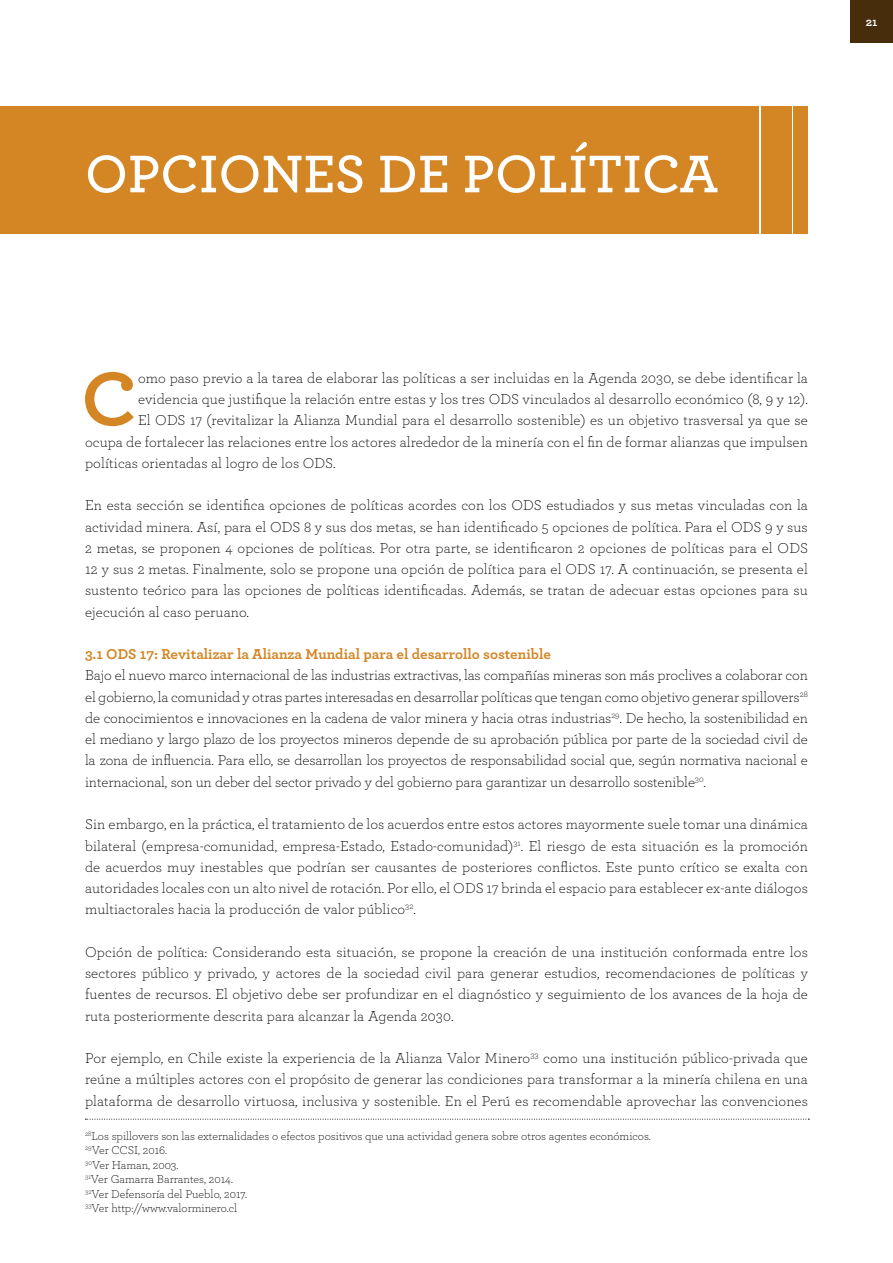
<style>
.page{position:relative;width:893px;height:1263px;background:#fff}
.page>*{position:absolute;margin:0;border:0;box-sizing:border-box;transform-origin:0 0}
.t1{font:700 79.65px "Archer";color:#d48625}
.t2{font:600 55.5px "Archer";color:#fff}
.t3{font:300 15px/21.3px "Archer";letter-spacing:.01em;color:#000;text-align:justify}
.t4{font:700 15px "Archer";color:#d48625}
.t5{font:300 12px/14.4px "Archer";color:#000}
.t6{font:700 12px "Archer";color:#fff}
</style>
<div class="page">
<div style="left:850px;top:0;width:43px;height:43px;background:#472d0c"></div>
<svg style="left:85px;top:1119px;width:724px;height:1px"></svg>
<div style="left:0;top:106px;width:758px;height:128px;background:#d48625"></div>
<div style="left:760px;top:106px;width:31px;height:128px;background:#d48625"></div>
<div style="left:793px;top:106px;width:15px;height:128px;background:#d48625"></div>
<h2 class="t2" style="left:85px;top:132px;width:635px">OPCIONES DE POLÍTICA</h2>
<p class="t6" style="left:866px;top:13px;width:13px">21</p>
<h1 class="t1" style="left:81px;top:336px;width:57px">C</h1>
<p class="t3" style="left:138px;top:366px;width:671px">omo paso previo a la tarea de elaborar las políticas a ser incluidas en la Agenda 2030, se debe identificar la</p>
<p class="t3" style="left:138px;top:388px;width:671px">evidencia que justifique la relación entre estas y los tres ODS vinculados al desarrollo económico (8, 9 y 12).</p>
<p class="t3" style="left:138px;top:409px;width:671px">El ODS 17 (revitalizar la Alianza Mundial para el desarrollo sostenible) es un objetivo trasversal ya que se</p>
<p class="t3" style="left:85px;top:430px;width:724px">ocupa de fortalecer las relaciones entre los actores alrededor de la minería con el fin de formar alianzas que impulsen</p>
<p class="t3" style="left:85px;top:451px;width:252px">políticas orientadas al logro de los ODS.</p>
<p class="t3" style="left:85px;top:494px;width:724px">En esta sección se identifica opciones de políticas acordes con los ODS estudiados y sus metas vinculadas con la actividad minera. Así, para el ODS 8 y sus dos metas, se han identificado 5 opciones de política. Para el ODS 9 y sus 2 metas, se proponen 4 opciones de políticas. Por otra parte, se identificaron 2 opciones de políticas para el ODS 12 y sus 2 metas. Finalmente, solo se propone una opción de política para el ODS 17. A continuación, se presenta el sustento teórico para las opciones de políticas identificadas. Además, se tratan de adecuar estas opciones para su ejecución al caso peruano.</p>
<p class="t4" style="left:85px;top:642px;width:467px">3.1 ODS 17: Revitalizar la Alianza Mundial para el desarrollo sostenible</p>
<p class="t3" style="left:85px;top:664px;width:724px">Bajo el nuevo marco internacional de las industrias extractivas, las compañías mineras son más proclives a colaborar con el gobierno, la comunidad y otras partes interesadas en desarrollar políticas que tengan como objetivo generar spillovers<sup>28 </sup>de conocimientos e innovaciones en la cadena de valor minera y hacia otras industrias<sup>29</sup>. De hecho, la sostenibilidad en el mediano y largo plazo de los proyectos mineros depende de su aprobación pública por parte de la sociedad civil de la zona de influencia. Para ello, se desarrollan los proyectos de responsabilidad social que, según normativa nacional e internacional, son un deber del sector privado y del gobierno para garantizar un desarrollo sostenible<sup>30</sup>.</p>
<p class="t3" style="left:85px;top:813px;width:724px">Sin embargo, en la práctica, el tratamiento de los acuerdos entre estos actores mayormente suele tomar una dinámica bilateral (empresa-comunidad, empresa-Estado, Estado-comunidad)<sup>31</sup>. El riesgo de esta situación es la promoción de acuerdos muy inestables que podrían ser causantes de posteriores conflictos. Este punto crítico se exalta con autoridades locales con un alto nivel de rotación. Por ello, el ODS 17 brinda el espacio para establecer ex-ante diálogos multiactorales hacia la producción de valor público<sup>32</sup>.</p>
<p class="t3" style="left:85px;top:940px;width:724px">Opción de política: Considerando esta situación, se propone la creación de una institución conformada entre los sectores público y privado, y actores de la sociedad civil para generar estudios, recomendaciones de políticas y fuentes de recursos. El objetivo debe ser profundizar en el diagnóstico y seguimiento de los avances de la hoja de ruta posteriormente descrita para alcanzar la Agenda 2030.</p>
<p class="t3" style="left:85px;top:1047px;width:724px">Por ejemplo, en Chile existe la experiencia de la Alianza Valor Minero<sup>33</sup> como una institución público-privada que reúne a múltiples actores con el propósito de generar las condiciones para transformar a la minería chilena en una plataforma de desarrollo virtuosa, inclusiva y sostenible. En el Perú es recomendable aprovechar las convenciones</p>
<p class="t5" style="left:85px;top:1128px;width:567px"><sup>28</sup>Los spillovers son las externalidades o efectos positivos que una actividad genera sobre otros agentes económicos.<br><sup>29</sup>Ver CCSI, 2016.<br><sup>30</sup>Ver Haman, 2003.<br><sup>31</sup>Ver Gamarra Barrantes, 2014.<br><sup>32</sup>Ver Defensoría del Pueblo, 2017.<br><sup>33</sup>Ver http://www.valorminero.cl</p>
</div>
